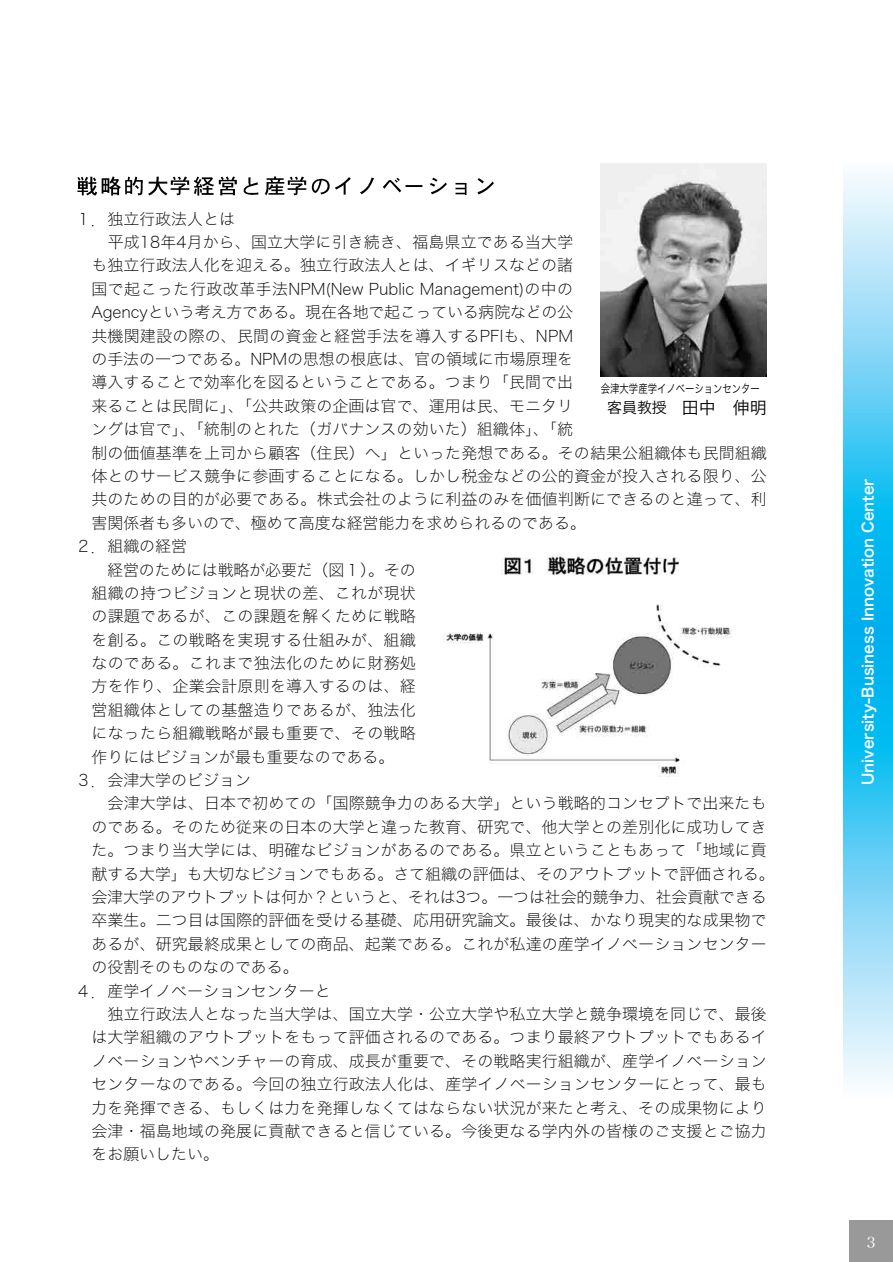
<style>
.page{position:relative;width:893px;height:1262px;background:#fff}
.page>*{position:absolute;margin:0;border:0;box-sizing:border-box;transform-origin:0 0}
.t1{font:15.9px "Hira Kaku DS W1";letter-spacing:.01em;color:#000}
.t2{font:15.9px "Hira Kaku DS W1";letter-spacing:-.01em;color:#000}
.t3{font:14.85px "Hira Kaku DS W6";color:#fff}
.t4{font:14.85px "Hira Kaku DS W3";color:#000}
.t5{font:14.85px "Hira Min DS W3";color:#fff}
.t6{font:11.7px "Hira Kaku DS W3";color:#000;scale:.8 1}
.s1{font-size:16.95px}
</style>
<div class="page">
<svg style="left:843px;top:174px;width:49px;height:909px;background:#63cff5"></svg>
<div style="left:849px;top:1220px;width:43px;height:41px;background:#999"></div>
<img style="left:77px;top:176px;width:21px;height:20px">
<img style="left:101px;top:176px;width:42px;height:20px">
<img style="left:148px;top:176px;width:20px;height:20px">
<img style="left:170px;top:176px;width:20px;height:20px">
<img style="left:194px;top:176px;width:20px;height:20px">
<img style="left:218px;top:176px;width:19px;height:20px">
<img style="left:243px;top:177px;width:16px;height:18px">
<img style="left:265px;top:176px;width:42px;height:20px">
<img style="left:311px;top:177px;width:40px;height:18px">
<img style="left:360px;top:177px;width:14px;height:18px">
<img style="left:382px;top:177px;width:20px;height:16px">
<img style="left:405px;top:185px;width:18px;height:2px">
<img style="left:430px;top:177px;width:17px;height:18px">
<img style="left:455px;top:182px;width:12px;height:13px">
<img style="left:477px;top:178px;width:17px;height:17px">
<img style="left:601px;top:164px;width:165px;height:212px">
<img style="left:444px;top:552px;width:288px;height:224px">
<p class="t1" style="left:75px;top:213px;width:161px">１．独立行政法人とは</p>
<p class="t1" style="left:108px;top:236px;width:467px">平成18年4月から、国立大学に引き続き、福島県立である当大学</p>
<p class="t1" style="left:91px;top:259px;width:483px">も独立行政法人化を迎える。独立行政法人とは、イギリスなどの諸</p>
<p class="t1" style="left:91px;top:283px;width:483px">国で起こった行政改革手法NPM(New Public Management)の中の</p>
<p class="t2" style="left:91px;top:306px;width:483px">Agencyという考え方である。現在各地で起こっている病院などの公</p>
<p class="t1" style="left:91px;top:329px;width:483px">共機関建設の際の、民間の資金と経営手法を導入するPFIも、NPM</p>
<p class="t1" style="left:91px;top:353px;width:483px">の手法の一つである。NPMの思想の根底は、官の領域に市場原理を</p>
<p class="t1" style="left:91px;top:376px;width:483px">導入することで効率化を図るということである。つまり「民間で出</p>
<p class="t1" style="left:91px;top:400px;width:483px">来ることは民間に」、「公共政策の企画は官で、運用は民、モニタリ</p>
<p class="t1" style="left:91px;top:423px;width:483px">ングは官で」、「統制のとれた（ガバナンスの効いた）組織体」、「統</p>
<p class="t1" style="left:91px;top:446px;width:677px">制の価値基準を上司から顧客（住民）へ」といった発想である。その結果公組織体も民間組織</p>
<p class="t1" style="left:91px;top:470px;width:677px">体とのサービス競争に参画することになる。しかし税金などの公的資金が投入される限り、公</p>
<p class="t1" style="left:91px;top:493px;width:677px">共のための目的が必要である。株式会社のように利益のみを価値判断にできるのと違って、利</p>
<p class="t1" style="left:91px;top:517px;width:496px">害関係者も多いので、極めて高度な経営能力を求められるのである。</p>
<p class="t1" style="left:75px;top:540px;width:113px">２．組織の経営</p>
<p class="t2" style="left:107px;top:563px;width:310px">経営のためには戦略が必要だ（図１）。その</p>
<p class="t1" style="left:91px;top:587px;width:326px">組織の持つビジョンと現状の差、これが現状</p>
<p class="t1" style="left:91px;top:610px;width:326px">の課題であるが、この課題を解くために戦略</p>
<p class="t1" style="left:91px;top:633px;width:326px">を創る。この戦略を実現する仕組みが、組織</p>
<p class="t1" style="left:91px;top:657px;width:326px">なのである。これまで独法化のために財務処</p>
<p class="t1" style="left:91px;top:680px;width:326px">方を作り、企業会計原則を導入するのは、経</p>
<p class="t1" style="left:91px;top:704px;width:326px">営組織体としての基盤造りであるが、独法化</p>
<p class="t1" style="left:91px;top:727px;width:326px">になったら組織戦略が最も重要で、その戦略</p>
<p class="t1" style="left:91px;top:750px;width:304px">作りにはビジョンが最も重要なのである。</p>
<p class="t1" style="left:75px;top:774px;width:177px">３．会津大学のビジョン</p>
<p class="t1" style="left:108px;top:797px;width:660px">会津大学は、日本で初めての「国際競争力のある大学」という戦略的コンセプトで出来たも</p>
<p class="t1" style="left:91px;top:821px;width:677px">のである。そのため従来の日本の大学と違った教育、研究で、他大学との差別化に成功してき</p>
<p class="t1" style="left:91px;top:844px;width:677px">た。つまり当大学には、明確なビジョンがあるのである。県立ということもあって「地域に貢</p>
<p class="t1" style="left:91px;top:867px;width:684px">献する大学」も大切なビジョンでもある。さて組織の評価は、そのアウトプットで評価される。</p>
<p class="t1" style="left:91px;top:891px;width:676px">会津大学のアウトプットは何か？というと、それは3つ。一つは社会的競争力、社会貢献できる</p>
<p class="t1" style="left:91px;top:914px;width:677px">卒業生。二つ目は国際的評価を受ける基礎、応用研究論文。最後は、かなり現実的な成果物で</p>
<p class="t1" style="left:91px;top:938px;width:677px">あるが、研究最終成果としての商品、起業である。これが私達の産学イノベーションセンター</p>
<p class="t1" style="left:91px;top:961px;width:209px">の役割そのものなのである。</p>
<p class="t1" style="left:75px;top:984px;width:257px">４．産学イノベーションセンターと</p>
<p class="t1" style="left:108px;top:1008px;width:660px">独立行政法人となった当大学は、国立大学・公立大学や私立大学と競争環境を同じで、最後</p>
<p class="t1" style="left:91px;top:1031px;width:677px">は大学組織のアウトプットをもって評価されるのである。つまり最終アウトプットでもあるイ</p>
<p class="t1" style="left:91px;top:1054px;width:677px">ノベーションやベンチャーの育成、成長が重要で、その戦略実行組織が、産学イノベーション</p>
<p class="t1" style="left:91px;top:1078px;width:677px">センターなのである。今回の独立行政法人化は、産学イノベーションセンターにとって、最も</p>
<p class="t1" style="left:91px;top:1101px;width:677px">力を発揮できる、もしくは力を発揮しなくてはならない状況が来たと考え、その成果物により</p>
<p class="t1" style="left:91px;top:1125px;width:677px">会津・福島地域の発展に貢献できると信じている。今後更なる学内外の皆様のご支援とご協力</p>
<p class="t1" style="left:91px;top:1148px;width:129px">をお願いしたい。</p>
<p class="t6" style="left:601px;top:384px;width:200px">会津大学産学イノベーションセンター</p>
<p class="t4" style="left:607px;top:402px;width:161px">客員教授　<span class="s1">田中　伸明</span></p>
<p class="t3" style="left:862px;top:785px;width:308px;rotate:-90deg">University-Business Innovation Center</p>
<p class="t5" style="left:866px;top:1236px;width:10px">3</p>
</div>
